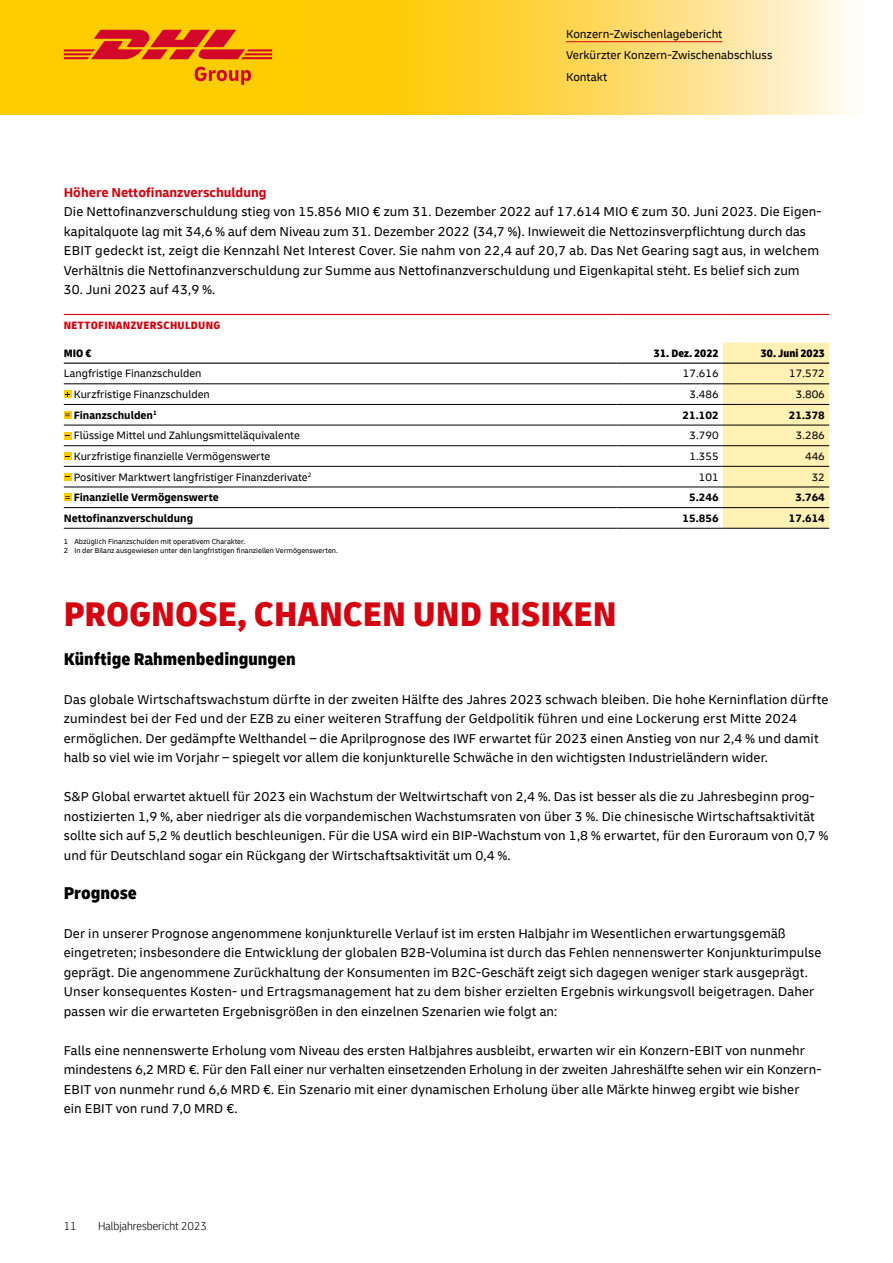
<style>
.page{position:relative;width:893px;height:1263px;background:#fff}
.page>*{position:absolute;margin:0;border:0;box-sizing:border-box;transform-origin:0 0}
.t1{font:900 condensed 36px "Delivery";color:#d40511}
.t2{font:900 condensed 18px "Delivery";color:#000}
.t3{font:13.5px/19.5px "Delivery";letter-spacing:.01em;color:#000}
.t4{font:700 13.5px "Delivery";color:#d40511}
.t5{font:12px/21.1px "Delivery";color:#000}
.t6{font:300 condensed 12px "Delivery";color:#000}
.t7{font:11.25px "Delivery";color:#000}
.t8{font:700 11.25px "Delivery";color:#000}
.t9{font:900 condensed 11.25px "Delivery";color:#000}
.t10{font:900 condensed 11.25px "Delivery";letter-spacing:.03em;color:#d40511}
.t11{font:7.5px/9px "Delivery";color:#000}
</style>
<div class="page">
<svg style="left:302px;top:0;width:550px;height:115px;background:#feda5d"></svg>
<div style="left:0;top:0;width:302px;height:115px;background:#fc0"></div>
<div style="left:723px;top:343px;width:106px;height:185px;background:#fff0b3"></div>
<hr style="left:64px;top:314px;width:553px;height:1px;background:#d40511">
<hr style="left:617px;top:314px;width:106px;height:1px;background:#d40511">
<hr style="left:723px;top:314px;width:106px;height:1px;background:#d40511">
<hr style="left:64px;top:363px;width:553px;height:1px;background:#000">
<hr style="left:617px;top:363px;width:106px;height:1px;background:#000">
<hr style="left:723px;top:363px;width:106px;height:1px;background:#000">
<hr style="left:64px;top:383px;width:553px;height:1px;background:#000">
<hr style="left:617px;top:383px;width:106px;height:1px;background:#000">
<hr style="left:723px;top:383px;width:106px;height:1px;background:#000">
<hr style="left:64px;top:404px;width:553px;height:1px;background:#000">
<hr style="left:617px;top:404px;width:106px;height:1px;background:#000">
<hr style="left:723px;top:404px;width:106px;height:1px;background:#000">
<hr style="left:64px;top:425px;width:553px;height:1px;background:#000">
<hr style="left:617px;top:425px;width:106px;height:1px;background:#000">
<hr style="left:723px;top:425px;width:106px;height:1px;background:#000">
<hr style="left:64px;top:445px;width:553px;height:1px;background:#000">
<hr style="left:617px;top:445px;width:106px;height:1px;background:#000">
<hr style="left:723px;top:445px;width:106px;height:1px;background:#000">
<hr style="left:64px;top:466px;width:553px;height:1px;background:#000">
<hr style="left:617px;top:466px;width:106px;height:1px;background:#000">
<hr style="left:723px;top:466px;width:106px;height:1px;background:#000">
<hr style="left:64px;top:487px;width:553px;height:1px;background:#000">
<hr style="left:617px;top:487px;width:106px;height:1px;background:#000">
<hr style="left:723px;top:487px;width:106px;height:1px;background:#000">
<hr style="left:64px;top:507px;width:553px;height:1px;background:#000">
<hr style="left:617px;top:507px;width:106px;height:1px;background:#000">
<hr style="left:723px;top:507px;width:106px;height:1px;background:#000">
<hr style="left:64px;top:528px;width:553px;height:1px;background:#000">
<hr style="left:617px;top:528px;width:106px;height:1px;background:#000">
<hr style="left:723px;top:528px;width:106px;height:1px;background:#000">
<svg style="left:64px;top:390px;width:7px;height:8px"></svg>
<svg style="left:64px;top:411px;width:7px;height:8px"></svg>
<svg style="left:64px;top:432px;width:7px;height:7px"></svg>
<svg style="left:64px;top:452px;width:7px;height:8px"></svg>
<svg style="left:64px;top:473px;width:7px;height:8px"></svg>
<svg style="left:64px;top:494px;width:7px;height:7px"></svg>
<hr style="left:566px;top:41px;width:156px;height:1px;background:#d40511">
<svg style="left:64px;top:30px;width:208px;height:29px"></svg>
<svg style="left:195px;top:67px;width:56px;height:18px"></svg>
<p class="t5" style="left:566px;top:24px;width:208px">Konzern-Zwischenlagebericht<br>Verkürzter Konzern-Zwischenabschluss<br>Kontakt</p>
<p class="t4" style="left:64px;top:184px;width:204px">Höhere Nettofinanzverschuldung</p>
<p class="t3" style="left:64px;top:202px;width:759px">Die Nettofinanzverschuldung stieg von 15.856 MIO € zum 31. Dezember 2022 auf 17.614 MIO € zum 30. Juni 2023. Die Eigen&shy;kapitalquote lag mit 34,6 % auf dem Niveau zum 31. Dezember 2022 (34,7 %). Inwieweit die Nettozinsverpflichtung durch das EBIT gedeckt ist, zeigt die Kennzahl Net Interest Cover. Sie nahm von 22,4 auf 20,7 ab. Das Net Gearing sagt aus, in welchem Verhältnis die Nettofinanzverschuldung zur Summe aus Nettofinanzverschuldung und Eigenkapital steht. Es belief sich zum</p>
<p class="t3" style="left:64px;top:280px;width:153px">30. Juni 2023 auf 43,9 %.</p>
<p class="t10" style="left:64px;top:318px;width:158px">NETTOFINANZVERSCHULDUNG</p>
<p class="t9" style="left:64px;top:346px;width:29px">MIO €</p>
<p class="t9" style="left:654px;top:346px;width:66px">31. Dez. 2022</p>
<p class="t9" style="left:761px;top:346px;width:66px">30. Juni 2023</p>
<p class="t7" style="left:64px;top:367px;width:139px">Langfristige Finanzschulden</p>
<p class="t7" style="left:683px;top:367px;width:37px">17.616</p>
<p class="t7" style="left:789px;top:367px;width:37px">17.572</p>
<p class="t7" style="left:74px;top:387px;width:138px">Kurzfristige Finanzschulden</p>
<p class="t7" style="left:689px;top:387px;width:31px">3.486</p>
<p class="t7" style="left:796px;top:387px;width:31px">3.806</p>
<p class="t8" style="left:74px;top:408px;width:85px">Finanzschulden<sup>1</sup></p>
<p class="t8" style="left:682px;top:408px;width:38px">21.102</p>
<p class="t8" style="left:789px;top:408px;width:38px">21.378</p>
<p class="t7" style="left:74px;top:429px;width:228px">Flüssige Mittel und Zahlungsmitteläquivalente</p>
<p class="t7" style="left:689px;top:429px;width:31px">3.790</p>
<p class="t7" style="left:796px;top:429px;width:31px">3.286</p>
<p class="t7" style="left:74px;top:449px;width:198px">Kurzfristige finanzielle Vermögenswerte</p>
<p class="t7" style="left:689px;top:449px;width:31px">1.355</p>
<p class="t7" style="left:805px;top:449px;width:21px">446</p>
<p class="t7" style="left:74px;top:470px;width:239px">Positiver Marktwert langfristiger Finanzderivate<sup>2</sup></p>
<p class="t7" style="left:699px;top:470px;width:21px">101</p>
<p class="t7" style="left:812px;top:470px;width:15px">32</p>
<p class="t8" style="left:74px;top:490px;width:147px">Finanzielle Vermögenswerte</p>
<p class="t8" style="left:689px;top:490px;width:31px">5.246</p>
<p class="t8" style="left:795px;top:490px;width:31px">3.764</p>
<p class="t8" style="left:64px;top:511px;width:131px">Nettofinanzverschuldung</p>
<p class="t8" style="left:682px;top:511px;width:38px">15.856</p>
<p class="t8" style="left:789px;top:511px;width:38px">17.614</p>
<p class="t11" style="left:64px;top:537px;width:275px">1 Abzüglich Finanzschulden mit operativem Charakter.<br>2 In der Bilanz ausgewiesen unter den langfristigen finanziellen Vermögenswerten.</p>
<h1 class="t1" style="left:64px;top:591px;width:555px">PROGNOSE, CHANCEN UND RISIKEN</h1>
<h2 class="t2" style="left:64px;top:647px;width:234px">Künftige Rahmenbedingungen</h2>
<p class="t3" style="left:64px;top:690px;width:766px">Das globale Wirtschaftswachstum dürfte in der zweiten Hälfte des Jahres 2023 schwach bleiben. Die hohe Kerninflation dürfte zumindest bei der Fed und der EZB zu einer weiteren Straffung der Geldpolitik führen und eine Lockerung erst Mitte 2024 ermöglichen. Der gedämpfte Welthandel – die Aprilprognose des IWF erwartet für 2023 einen Anstieg von nur 2,4 % und damit halb so viel wie im Vorjahr – spiegelt vor allem die konjunkturelle Schwäche in den wichtigsten Industrieländern wider.</p>
<p class="t3" style="left:64px;top:787px;width:766px">S&amp;P Global erwartet aktuell für 2023 ein Wachstum der Weltwirtschaft von 2,4 %. Das ist besser als die zu Jahresbeginn prog&shy;nostizierten 1,9 %, aber niedriger als die vorpandemischen Wachstumsraten von über 3 %. Die chinesische Wirtschaftsaktivität sollte sich auf 5,2 % deutlich beschleunigen. Für die USA wird ein BIP-Wachstum von 1,8 % erwartet, für den Euroraum von 0,7 % und für Deutschland sogar ein Rückgang der Wirtschaftsaktivität um 0,4 %.</p>
<h2 class="t2" style="left:64px;top:881px;width:75px">Prognose</h2>
<p class="t3" style="left:64px;top:924px;width:759px">Der in unserer Prognose angenommene konjunkturelle Verlauf ist im ersten Halbjahr im Wesentlichen erwartungsgemäß eingetreten; insbesondere die Entwicklung der globalen B2B-Volumina ist durch das Fehlen nennenswerter Konjunkturimpulse geprägt. Die angenommene Zurückhaltung der Konsumenten im B2C-Geschäft zeigt sich dagegen weniger stark ausgeprägt.<br>Unser konsequentes Kosten- und Ertragsmanagement hat zu dem bisher erzielten Ergebnis wirkungsvoll beigetragen. Daher passen wir die erwarteten Ergebnisgrößen in den einzelnen Szenarien wie folgt an:</p>
<p class="t3" style="left:64px;top:1040px;width:759px">Falls eine nennenswerte Erholung vom Niveau des ersten Halbjahres ausbleibt, erwarten wir ein Konzern-EBIT von nunmehr mindestens 6,2 MRD €. Für den Fall einer nur verhalten einsetzenden Erholung in der zweiten Jahreshälfte sehen wir ein Konzern-EBIT von nunmehr rund 6,6 MRD €. Ein Szenario mit einer dynamischen Erholung über alle Märkte hinweg ergibt wie bisher<br>ein EBIT von rund 7,0 MRD €.</p>
<p class="t6" style="left:64px;top:1219px;width:15px">11</p>
<p class="t6" style="left:98px;top:1219px;width:111px">Halbjahresbericht 2023</p>
</div>
